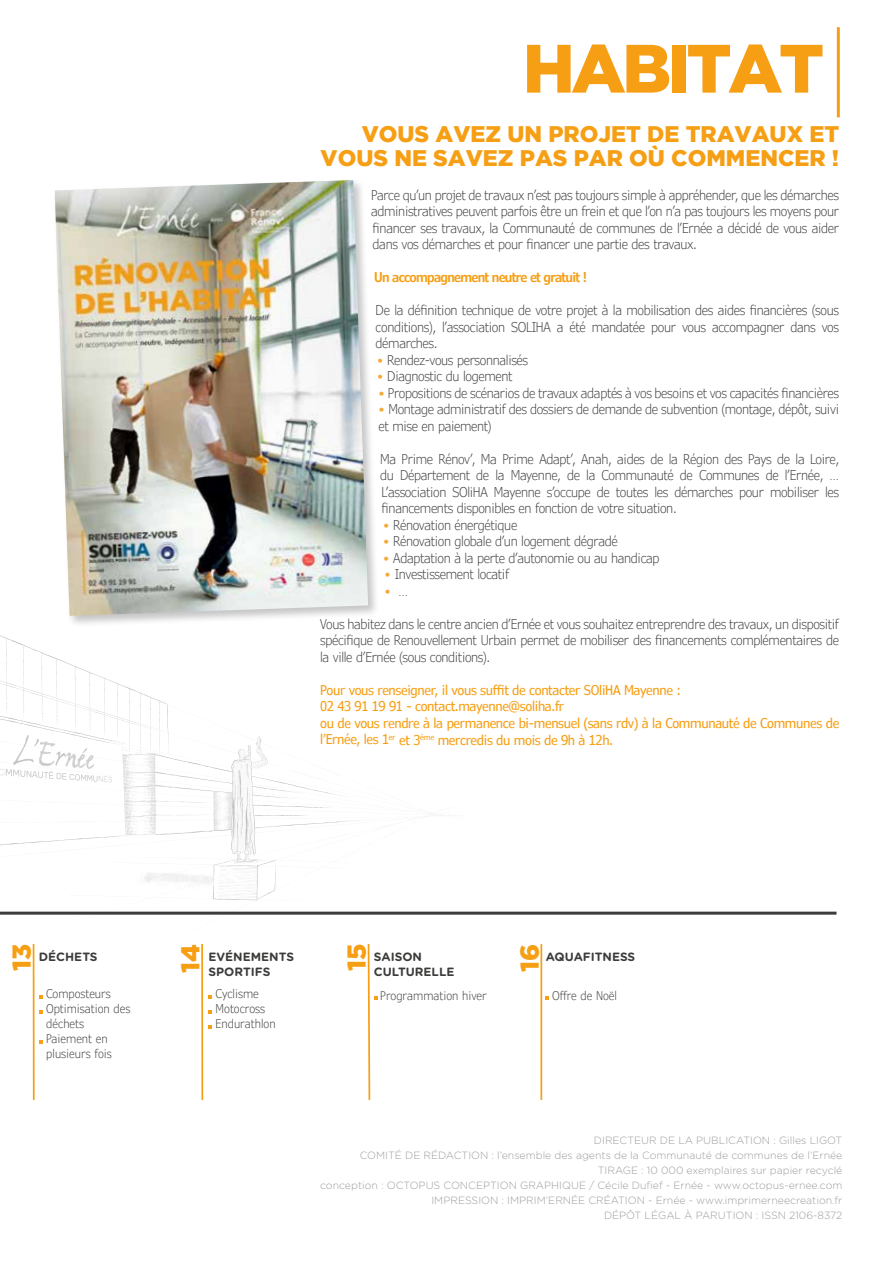
<style>
.page{position:relative;width:893px;height:1263px;background:#fff}
.page>*{position:absolute;margin:0;border:0;box-sizing:border-box;transform-origin:0 0}
.t1{font:900 68.25px "Gotham";letter-spacing:-.05em;color:#f69f14}
.t2{font:900 25.95px "Gotham";color:#f69f14}
.t3{font:900 22.5px/24px "Gotham";color:#f69f14;text-align:right}
.t4{font:300 condensed 13.5px/16.5px "Verdana Pro";letter-spacing:-.025em;color:#3c3c3b;text-align:justify}
.t5{font:condensed 13.5px/16.5px "Verdana Pro";letter-spacing:-.025em;color:#f69f14}
.t6{font:600 condensed 13.5px "Verdana Pro";letter-spacing:-.05em;color:#f69f14}
.t7{font:300 condensed 13.5px "Verdana Pro";color:#f8a934}
.t8{font:300 condensed 12px/15px "Verdana Pro";color:#3c3c3b}
.t9{font:700 12px/15px "Gotham Rounded";color:#3c3c3b}
.t10{font:300 10.5px/15px "Gotham Rounded";color:#9d9d9c;text-align:right}
.s1{color:#f8a934}
.s2{color:#3c3c3b}
</style>
<div class="page">
<hr style="left:540px;top:944px;width:2px;height:156px;background:#f69f14">
<hr style="left:0;top:912px;width:836px;height:3px;background:#3c3c3b">
<svg style="left:0;top:635px;width:465px;height:465px"></svg>
<svg style="left:546px;top:996px;width:3px;height:4px"></svg>
<div style="left:52px;top:177px;width:328px;height:450px;background:#000;opacity:.23"></div>
<img style="left:55px;top:180px;width:313px;height:436px">
<hr style="left:837px;top:27px;width:3px;height:90px;background:#f69f14">
<h1 class="t1" style="left:523px;top:29px;width:303px">HABITAT</h1>
<h3 class="t3" style="left:321px;top:122px;width:520px">VOUS AVEZ UN PROJET DE TRAVAUX ET<br>VOUS NE SAVEZ PAS PAR OÙ COMMENCER !</h3>
<p class="t4" style="left:371px;top:187px;width:469px">Parce qu’un projet de travaux n’est pas toujours simple à appréhender, que les démarches administratives peuvent parfois être un frein et que l’on n’a pas toujours les moyens pour financer ses travaux, la Communauté de communes de l’Ernée a décidé de vous aider dans vos démarches et pour financer une partie des travaux.</p>
<p class="t6" style="left:374px;top:269px;width:214px">Un accompagnement neutre et gratuit !</p>
<p class="t4" style="left:376px;top:302px;width:465px">De la définition technique de votre projet à la mobilisation des aides financières (sous conditions), l’association SOLIHA a été mandatée pour vous accompagner dans vos démarches.</p>
<p class="t4" style="left:377px;top:352px;width:153px"><span class="s1">•</span> Rendez-vous personnalisés</p>
<p class="t4" style="left:377px;top:368px;width:137px"><span class="s1">•</span> Diagnostic du logement</p>
<p class="t4" style="left:379px;top:385px;width:462px"><span class="s1">•</span> Propositions de scénarios de travaux adaptés à vos besoins et vos capacités financières</p>
<p class="t4" style="left:379px;top:401px;width:462px"><span class="s1">•</span> Montage administratif des dossiers de demande de subvention (montage, dépôt, suivi et mise en paiement)</p>
<p class="t4" style="left:380px;top:451px;width:460px">Ma Prime Rénov’, Ma Prime Adapt’, Anah, aides de la Région des Pays de la Loire, du Département de la Mayenne, de la Communauté de Communes de l’Ernée, … L’association SOliHA Mayenne s’occupe de toutes les démarches pour mobiliser les financements disponibles en fonction de votre situation.</p>
<p class="t4" style="left:383px;top:517px;width:136px"><span class="s1">•</span> Rénovation énergétique</p>
<p class="t4" style="left:383px;top:533px;width:236px"><span class="s1">•</span> Rénovation globale d’un logement dégradé</p>
<p class="t4" style="left:383px;top:550px;width:278px"><span class="s1">•</span> Adaptation à la perte d’autonomie ou au handicap</p>
<p class="t4" style="left:385px;top:566px;width:126px"><span class="s1">•</span> Investissement locatif</p>
<p class="t7" style="left:385px;top:582px;width:25px">• <span class="s2">…</span></p>
<p class="t4" style="left:320px;top:616px;width:520px">Vous habitez dans le centre ancien d’Ernée et vous souhaitez entreprendre des travaux, un dispositif spécifique de Renouvellement Urbain permet de mobiliser des financements complémentaires de la ville d’Ernée (sous conditions).</p>
<p class="t5" style="left:320px;top:682px;width:521px">Pour vous renseigner, il vous suffit de contacter SOliHA Mayenne :<br>02 43 91 19 91 - contact.mayenne@soliha.fr<br>ou de vous rendre à la permanence bi-mensuel (sans rdv) à la Communauté de Communes de l’Ernée, les 1<sup>er</sup> et 3<sup>ème</sup> mercredis du mois de 9h à 12h.</p>
<h2 class="t2" style="left:7px;top:971px;width:29px;rotate:-90deg">13</h2>
<h2 class="t2" style="left:175px;top:973px;width:30px;rotate:-90deg">14</h2>
<h2 class="t2" style="left:342px;top:971px;width:29px;rotate:-90deg">15</h2>
<h2 class="t2" style="left:515px;top:972px;width:30px;rotate:-90deg">16</h2>
<p class="t9" style="left:39px;top:948px;width:60px">DÉCHETS</p>
<p class="t8" style="left:46px;top:987px;width:86px">Composteurs<br>Optimisation des déchets<br>Paiement en plusieurs fois</p>
<p class="t9" style="left:209px;top:948px;width:87px">EVÉNEMENTS<br>SPORTIFS</p>
<p class="t8" style="left:216px;top:987px;width:62px">Cyclisme<br>Motocross<br>Endurathlon</p>
<p class="t9" style="left:374px;top:948px;width:82px">SAISON<br>CULTURELLE</p>
<p class="t8" style="left:380px;top:988px;width:108px">Programmation hiver</p>
<p class="t9" style="left:546px;top:948px;width:91px">AQUAFITNESS</p>
<p class="t8" style="left:552px;top:988px;width:67px">Offre de Noël</p>
<p class="t10" style="left:320px;top:1132px;width:524px">DIRECTEUR DE LA PUBLICATION : Gilles LIGOT<br>COMITÉ DE RÉDACTION : l’ensemble des agents de la Communauté de communes de l’Ernée TIRAGE : 10 000 exemplaires sur papier recyclé<br>conception : OCTOPUS CONCEPTION GRAPHIQUE / Cécile Dufief - Ernée - www.octopus-ernee.com IMPRESSION : IMPRIM’ERNÉE CRÉATION - Ernée - www.imprimerneecreation.fr<br>DÉPÔT LÉGAL À PARUTION : ISSN 2106-8372</p>
</div>
